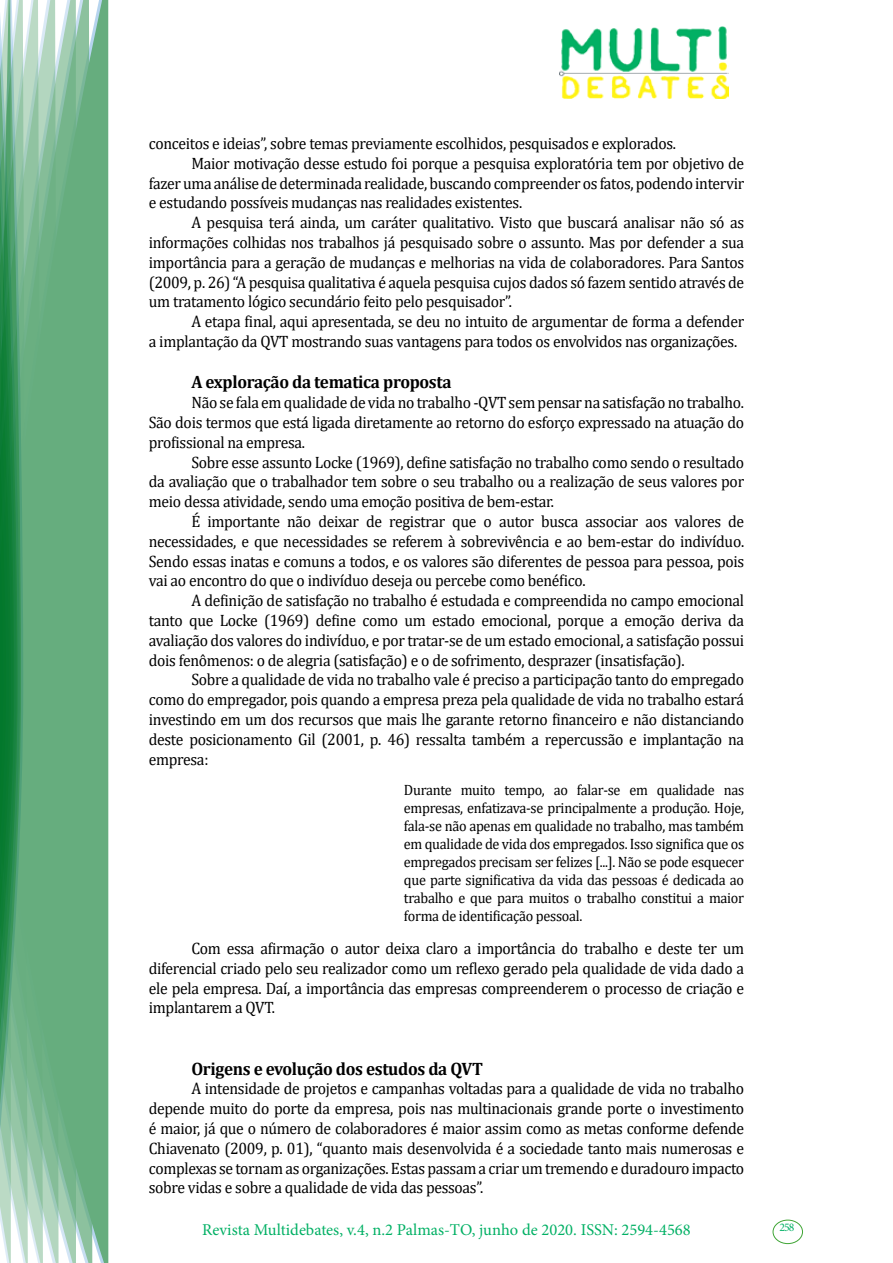
<style>
.page{position:relative;width:893px;height:1263px;background:#fff}
.page>*{position:absolute;margin:0;border:0;box-sizing:border-box;transform-origin:0 0}
.t1{font:700 18px "Cambria";letter-spacing:-.02em;color:#000;scale:.95 1}
.t2{font:16.5px/19.8px "Cambria";letter-spacing:-.02em;color:#000;text-align:justify;scale:.95 1}
.t3{font:16.5px "Minion Pro";color:#00b064}
.t4{font:15px/18px "Cambria";letter-spacing:-.02em;color:#000;text-align:justify;scale:.95 1}
.t5{font:11.7px "Minion Pro";color:#00b064}
</style>
<div class="page">
<img style="left:559px;top:26px;width:169px;height:72px">
<div style="left:95px;top:0;width:14px;height:1263px;background:#66ad7e"></div>
<svg style="left:79px;top:0;width:16px;height:1263px;background:#6cb083"></svg>
<svg style="left:62px;top:0;width:17px;height:1263px;background:#6fb287"></svg>
<svg style="left:45px;top:0;width:17px;height:1263px;background:#77b68d"></svg>
<svg style="left:30px;top:0;width:15px;height:1263px;background:#7bb891"></svg>
<svg style="left:0;top:0;width:30px;height:1263px;background:#5ba779"></svg>
<div style="left:772px;top:1219px;width:31px;height:25px;border:1px solid #3fa535;border-radius:50%"></div>
<p class="t2" style="left:149px;top:133px;width:556px">conceitos e ideias”, sobre temas previamente escolhidos, pesquisados e explorados.</p>
<p class="t2" style="left:191px;top:153px;width:583px">Maior motivação desse estudo foi porque a pesquisa exploratória tem por objetivo de</p>
<p class="t2" style="left:149px;top:173px;width:628px">fazer uma análise de determinada realidade, buscando compreender os fatos, podendo intervir</p>
<p class="t2" style="left:149px;top:193px;width:395px">e estudando possíveis mudanças nas realidades existentes.</p>
<p class="t2" style="left:191px;top:213px;width:583px">A pesquisa terá ainda, um caráter qualitativo. Visto que buscará analisar não só as</p>
<p class="t2" style="left:149px;top:232px;width:628px">informações colhidas nos trabalhos já pesquisado sobre o assunto. Mas por defender a sua</p>
<p class="t2" style="left:149px;top:252px;width:628px">importância para a geração de mudanças e melhorias na vida de colaboradores. Para Santos</p>
<p class="t2" style="left:149px;top:272px;width:628px">(2009, p. 26) “A pesquisa qualitativa é aquela pesquisa cujos dados só fazem sentido através de</p>
<p class="t2" style="left:149px;top:292px;width:384px">um tratamento lógico secundário feito pelo pesquisador”.</p>
<p class="t2" style="left:191px;top:312px;width:583px">A etapa final, aqui apresentada, se deu no intuito de argumentar de forma a defender</p>
<p class="t2" style="left:149px;top:331px;width:621px">a implantação da QVT mostrando suas vantagens para todos os envolvidos nas organizações.</p>
<p class="t1" style="left:191px;top:369px;width:275px">A exploração da tematica proposta</p>
<p class="t2" style="left:149px;top:393px;width:628px;text-indent:43px">Não se fala em qualidade de vida no trabalho -QVT sem pensar na satisfação no trabalho.<br>São dois termos que está ligada diretamente ao retorno do esforço expressado na atuação do profissional na empresa.</p>
<p class="t2" style="left:149px;top:452px;width:628px;text-indent:43px">Sobre esse assunto Locke (1969), define satisfação no trabalho como sendo o resultado da avaliação que o trabalhador tem sobre o seu trabalho ou a realização de seus valores por meio dessa atividade, sendo uma emoção positiva de bem-estar.</p>
<p class="t2" style="left:149px;top:511px;width:628px;text-indent:43px">É importante não deixar de registrar que o autor busca associar aos valores de necessidades, e que necessidades se referem à sobrevivência e ao bem-estar do indivíduo.<br>Sendo essas inatas e comuns a todos, e os valores são diferentes de pessoa para pessoa, pois vai ao encontro do que o indivíduo deseja ou percebe como benéfico.</p>
<p class="t2" style="left:149px;top:591px;width:628px;text-indent:43px">A definição de satisfação no trabalho é estudada e compreendida no campo emocional tanto que Locke (1969) define como um estado emocional, porque a emoção deriva da avaliação dos valores do indivíduo, e por tratar-se de um estado emocional, a satisfação possui dois fenômenos: o de alegria (satisfação) e o de sofrimento, desprazer (insatisfação).</p>
<p class="t2" style="left:149px;top:670px;width:628px;text-indent:43px">Sobre a qualidade de vida no trabalho vale é preciso a participação tanto do empregado como do empregador, pois quando a empresa preza pela qualidade de vida no trabalho estará investindo em um dos recursos que mais lhe garante retorno financeiro e não distanciando deste posicionamento Gil (2001, p. 46) ressalta também a repercussão e implantação na empresa:</p>
<p class="t4" style="left:404px;top:781px;width:360px">Durante muito tempo, ao falar-se em qualidade nas empresas, enfatizava-se principalmente a produção. Hoje, fala-se não apenas em qualidade no trabalho, mas também em qualidade de vida dos empregados. Isso significa que os empregados precisam ser felizes [...]. Não se pode esquecer que parte significativa da vida das pessoas é dedicada ao trabalho e que para muitos o trabalho constitui a maior forma de identificação pessoal.</p>
<p class="t2" style="left:149px;top:938px;width:628px;text-indent:43px">Com essa afirmação o autor deixa claro a importância do trabalho e deste ter um diferencial criado pelo seu realizador como um reflexo gerado pela qualidade de vida dado a ele pela empresa. Daí, a importância das empresas compreenderem o processo de criação e implantarem a QVT.</p>
<p class="t1" style="left:191px;top:1056px;width:309px">Origens e evolução dos estudos da QVT</p>
<p class="t2" style="left:149px;top:1079px;width:628px;text-indent:43px">A intensidade de projetos e campanhas voltadas para a qualidade de vida no trabalho depende muito do porte da empresa, pois nas multinacionais grande porte o investimento é maior, já que o número de colaboradores é maior assim como as metas conforme defende Chiavenato (2009, p. 01), “quanto mais desenvolvida é a sociedade tanto mais numerosas e complexas se tornam as organizações. Estas passam a criar um tremendo e duradouro impacto sobre vidas e sobre a qualidade de vida das pessoas”.</p>
<p class="t3" style="left:202px;top:1218px;width:490px">Revista Multidebates, v.4, n.2 Palmas-TO, junho de 2020. ISSN: 2594-4568</p>
<p class="t5" style="left:779px;top:1219px;width:16px">258</p>
</div>
